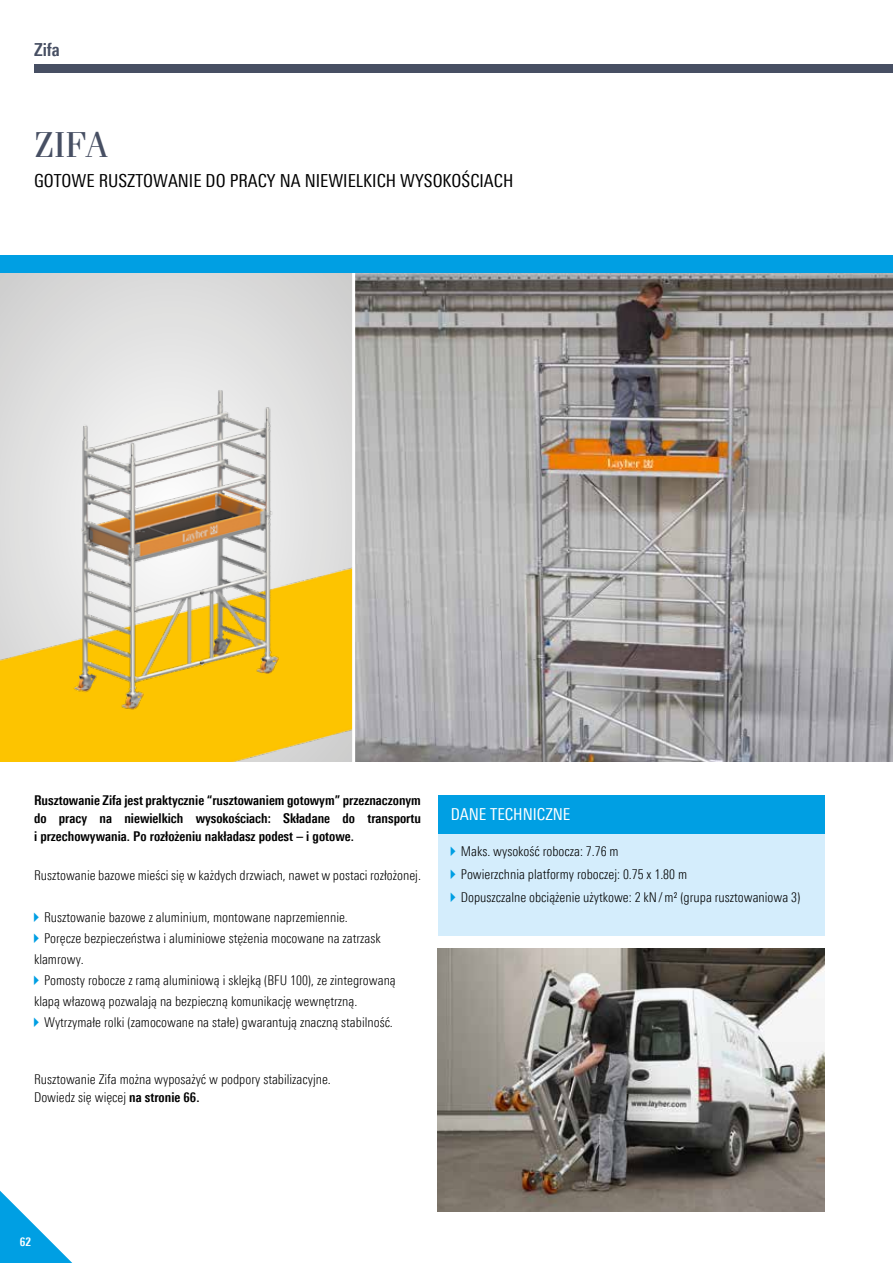
<style>
.page{position:relative;width:893px;height:1263px;background:#fff}
.page>*{position:absolute;margin:0;border:0;box-sizing:border-box;transform-origin:0 0}
.t1{font:36px "Fenice Pro ITC";color:#474f63}
.t2{font:18px "Linotype Univers 420 Cn";color:#000}
.t3{font:700 18px "Linotype Univers 620 Cn";color:#474f63}
.t4{font:16.5px "Linotype Univers 420 Cn";color:#fff}
.t5{font:300 13.5px/23px "Linotype Univers 320 Cn";color:#000}
.t6{font:700 13.5px/18px "Linotype Univers 620 Cn";color:#000;text-align:justify}
.t7{font:700 12px "Linotype Univers 620 Cn";color:#fff}
.s1{font-family:"Linotype Univers 620 Cn";font-weight:700}
</style>
<div class="page">
<img style="left:355px;top:272px;width:538px;height:489px">
<div style="left:0;top:272px;width:354px;height:489px;background:#dbdbdb"></div>
<img style="left:0;top:567px;width:352px;height:194px">
<img style="left:0;top:364px;width:333px;height:361px">
<img style="left:438px;top:949px;width:387px;height:263px">
<div style="left:438px;top:833px;width:387px;height:102px;background:#d4edfc"></div>
<div style="left:438px;top:795px;width:387px;height:38px;background:#009fe3"></div>
<hr style="left:352px;top:272px;width:3px;height:500px;background:#fff">
<svg style="left:0;top:1190px;width:73px;height:73px"></svg>
<div style="left:0;top:255px;width:893px;height:17px;background:#009fe3"></div>
<div style="left:34px;top:64px;width:859px;height:8px;background:#474f63"></div>
<h2 class="t3" style="left:34px;top:38px;width:27px">Zifa</h2>
<h1 class="t1" style="left:34px;top:122px;width:76px">ZIFA</h1>
<h2 class="t2" style="left:34px;top:170px;width:481px">GOTOWE RUSZTOWANIE DO PRACY NA NIEWIELKICH WYSOKOŚCIACH</h2>
<p class="t6" style="left:34px;top:791px;width:388px">Rusztowanie Zifa jest praktycznie “rusztowaniem gotowym” przeznaczonym do pracy na niewielkich wysokościach: Składane do transportu i przechowywania. Po rozłożeniu nakładasz podest – i gotowe.</p>
<p class="t5" style="left:34px;top:864px;width:388px">Rusztowanie bazowe mieści się w każdych drzwiach, nawet w postaci rozłożonej.</p>
<p class="t5" style="left:44px;top:906px;width:305px">Rusztowanie bazowe z aluminium, montowane naprzemiennie.</p>
<p class="t5" style="left:44px;top:927px;width:338px">Poręcze bezpieczeństwa i aluminiowe stężenia mocowane na zatrzask</p>
<p class="t5" style="left:34px;top:948px;width:51px">klamrowy.</p>
<p class="t5" style="left:44px;top:969px;width:353px">Pomosty robocze z ramą aluminiową i sklejką (BFU 100), ze zintegrowaną</p>
<p class="t5" style="left:34px;top:990px;width:325px">klapą włazową pozwalają na bezpieczną komunikację wewnętrzną.</p>
<p class="t5" style="left:44px;top:1011px;width:350px">Wytrzymałe rolki (zamocowane na stałe) gwarantują znaczną stabilność.</p>
<p class="t5" style="left:34px;top:1070px;width:298px;line-height:18px">Rusztowanie Zifa można wyposażyć w podpory stabilizacyjne.<br>Dowiedz się więcej <span class="s1">na stronie 66.</span></p>
<p class="t4" style="left:451px;top:805px;width:121px">DANE TECHNICZNE</p>
<p class="t5" style="left:461px;top:840px;width:341px">Maks. wysokość robocza: 7.76 m<br>Powierzchnia platformy roboczej: 0.75 x 1.80 m<br>Dopuszczalne obciążenie użytkowe: 2 kN/m² (grupa rusztowaniowa 3)</p>
<p class="t7" style="left:20px;top:1235px;width:13px">62</p>
</div>
